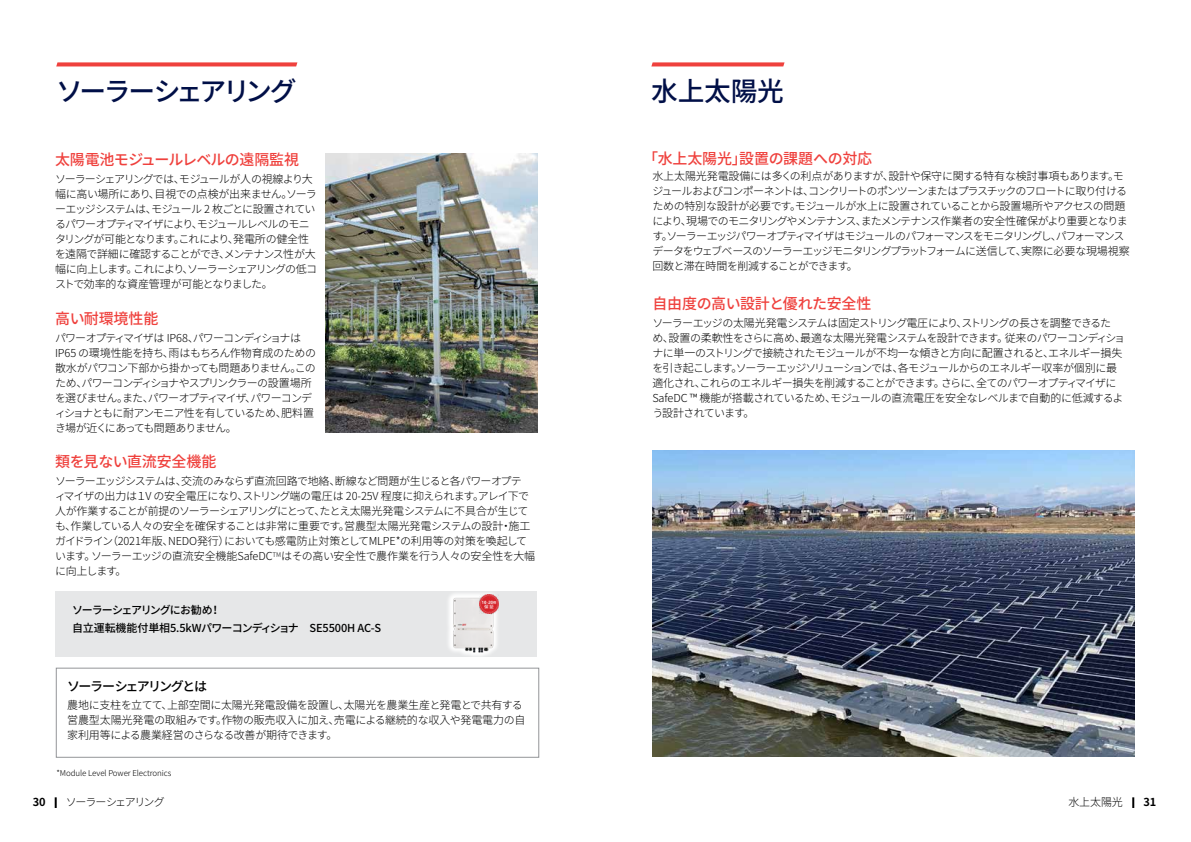
<style>
.page{position:relative;width:1191px;height:842px;background:#fff}
.page>*{position:absolute;margin:0;border:0;box-sizing:border-box;transform-origin:0 0}
.t1{font:500 26.8px "Noto Sans JP";letter-spacing:-.115em;color:#000f47}
.t2{font:500 26.8px "Noto Sans JP";letter-spacing:-.085em;color:#000f47}
.t3{font:500 15px "Noto Sans JP";letter-spacing:-.01em;color:#ef413d}
.t4{font:500 15px "Noto Sans JP";letter-spacing:-.035em;color:#ef413d}
.t5{font:500 13px "Noto Sans JP";letter-spacing:-.115em;color:#000}
.t6{font:300 11px/15px "Noto Sans JP";letter-spacing:-.065em;color:#000}
.t7{font:300 11px/15px "Noto Sans JP";letter-spacing:-.04em;color:#000}
.t8{font:300 11px/15px "Noto Sans JP";letter-spacing:-.02em;color:#000}
.t9{font:500 11px/17.8px "Noto Sans JP";letter-spacing:-.04em;color:#000}
.t10{font:300 11px "Noto Sans JP";letter-spacing:-.115em;color:#000}
.t11{font:700 11px "Noto Sans JP";color:#000}
.t12{font:300 8px "Noto Sans JP";letter-spacing:-.01em;color:#000}
</style>
<div class="page">
<svg style="left:1132px;top:797px;width:2px;height:11px"></svg>
<svg style="left:55px;top:797px;width:2px;height:11px"></svg>
<svg style="left:56px;top:62px;width:241px;height:4px"></svg>
<svg style="left:651px;top:62px;width:133px;height:4px"></svg>
<img style="left:326px;top:153px;width:212px;height:279px">
<div style="left:56px;top:668px;width:483px;height:90px;border:1px solid #939598"></div>
<img style="left:652px;top:450px;width:482px;height:307px">
<div style="left:56px;top:591px;width:481px;height:66px;background:#e6e7e8"></div>
<div style="left:445px;top:590px;width:55px;height:69px;background:linear-gradient(to right,#edeeee,#eeeff0)"></div>
<img style="left:451px;top:596px;width:43px;height:57px">
<img style="left:479px;top:594px;width:20px;height:20px">
<h1 class="t1" style="left:56px;top:76px;width:242px">ソーラーシェアリング</h1>
<h1 class="t2" style="left:651px;top:76px;width:134px">水上太陽光</h1>
<h2 class="t4" style="left:55px;top:151px;width:245px">太陽電池モジュールレベルの遠隔監視</h2>
<p class="t6" style="left:55px;top:171px;width:263px">ソーラーシェアリングでは、モジュールが人の視線より大幅に高い場所にあり、目視での点検が出来ません。ソーラーエッジシステムは、モジュール 2 枚ごとに設置されているパワーオプティマイザにより、モジュールレベルのモニタリングが可能となります。これにより、発電所の健全性を遠隔で詳細に確認することができ、メンテナンス性が大幅に向上します。これにより、ソーラーシェアリングの低コストで効率的な資産管理が可能となりました。</p>
<h2 class="t3" style="left:55px;top:310px;width:105px">高い耐環境性能</h2>
<p class="t6" style="left:55px;top:330px;width:262px">パワーオプティマイザは IP68、パワーコンディショナは<br>IP65 の環境性能を持ち、雨はもちろん作物育成のための散水がパワコン下部から掛かっても問題ありません。このため、パワーコンディショナやスプリンクラーの設置場所を選びません。また、パワーオプティマイザ、パワーコンディショナともに耐アンモニア性を有しているため、肥料置き場が近くにあっても問題ありません。</p>
<h2 class="t3" style="left:55px;top:453px;width:163px">類を見ない直流安全機能</h2>
<p class="t7" style="left:55px;top:474px;width:482px">ソーラーエッジシステムは、交流のみならず直流回路で地絡、断線など問題が生じると各パワーオプティマイザの出力は１V の安全電圧になり、ストリング端の電圧は 20-25V 程度に抑えられます。アレイ下で人が作業することが前提のソーラーシェアリングにとって、たとえ太陽光発電システムに不具合が生じても、作業している人々の安全を確保することは非常に重要です。営農型太陽光発電システムの設計・施工ガイドライン（2021年版、NEDO発行）においても感電防止対策としてMLPE*の利用等の対策を喚起しています。ソーラーエッジの直流安全機能SafeDC<sup>TM</sup>はその高い安全性で農作業を行う人々の安全性を大幅に向上します。</p>
<p class="t9" style="left:72px;top:601px;width:310px">ソーラーシェアリングにお勧め！<br>自立運転機能付単相5.5kWパワーコンディショナ　SE5500H AC-S</p>
<p class="t5" style="left:67px;top:679px;width:141px">ソーラーシェアリングとは</p>
<p class="t8" style="left:67px;top:698px;width:460px">農地に支柱を立てて、上部空間に太陽光発電設備を設置し、太陽光を農業生産と発電とで共有する営農型太陽光発電の取組みです。作物の販売収入に加え、売電による継続的な収入や発電電力の自家利用等による農業経営のさらなる改善が期待できます。</p>
<p class="t12" style="left:56px;top:769px;width:116px">*Module Level Power Electronics</p>
<h2 class="t3" style="left:643px;top:150px;width:231px">「水上太陽光」設置の課題への対応</h2>
<p class="t6" style="left:652px;top:169px;width:479px">水上太陽光発電設備には多くの利点がありますが、設計や保守に関する特有な検討事項もあります。モジュールおよびコンポーネントは、コンクリートのポンツーンまたはプラスチックのフロートに取り付けるための特別な設計が必要です。モジュールが水上に設置されていることから設置場所やアクセスの問題により、現場でのモニタリングやメンテナンス、またメンテナンス作業者の安全性確保がより重要となります。ソーラーエッジパワーオプティマイザはモジュールのパフォーマンスをモニタリングし、パフォーマンスデータをウェブベースのソーラーエッジモニタリングプラットフォームに送信して、実際に必要な現場視察回数と滞在時間を削減することができます。</p>
<h2 class="t3" style="left:652px;top:295px;width:221px">自由度の高い設計と優れた安全性</h2>
<p class="t6" style="left:652px;top:316px;width:474px">ソーラーエッジの太陽光発電システムは固定ストリング電圧により、ストリングの長さを調整できるた<br>め、設置の柔軟性をさらに高め、最適な太陽光発電システムを設計できます。従来のパワーコンディショナに単一のストリングで接続されたモジュールが不均一な傾きと方向に配置されると、エネルギー損失を引き起こします。ソーラーエッジソリューションでは、各モジュールからのエネルギー収率が個別に最適化され、これらのエネルギー損失を削減することができます。さらに、全てのパワーオプティマイザにSafeDC ™ 機能が搭載されているため、モジュールの直流電圧を安全なレベルまで自動的に低減するよう設計されています。</p>
<p class="t10" style="left:66px;top:796px;width:100px">ソーラーシェアリング</p>
<p class="t6" style="left:1068px;top:795px;width:56px">水上太陽光</p>
<p class="t11" style="left:33px;top:796px;width:14px">30</p>
<p class="t11" style="left:1143px;top:796px;width:14px">31</p>
</div>
